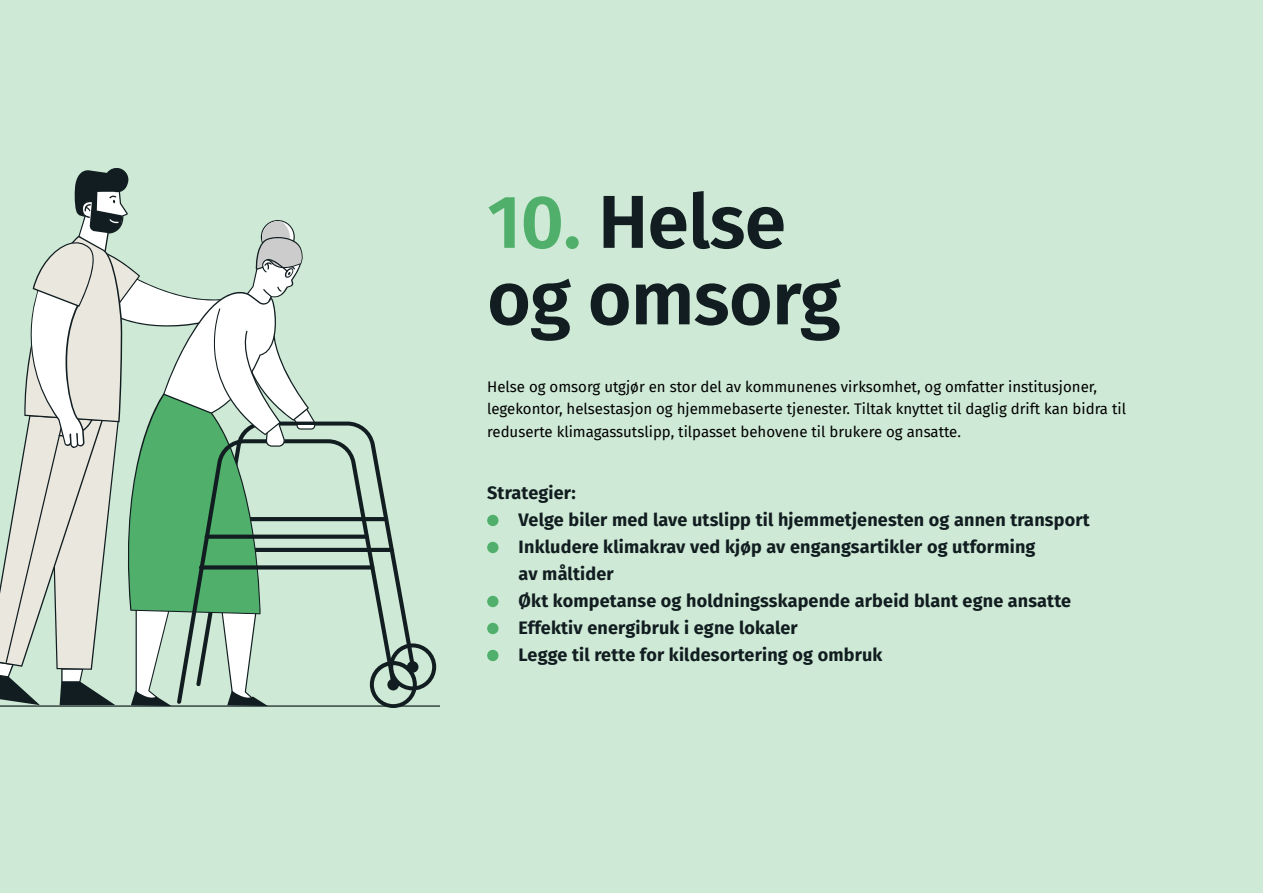
<style>
.page{position:relative;width:1263px;height:893px;background:#cee9d5}
.page>*{position:absolute;margin:0;border:0;box-sizing:border-box;transform-origin:0 0}
.t1{font:600 75px "Fira Sans";letter-spacing:-.01em;color:#111d20}
.t2{font:700 18px "Fira Sans";letter-spacing:.01em;color:#111d20}
.t3{font:15px/22.5px "Fira Sans";color:#000}
.s1{color:#50b06b}
</style>
<div class="page">
<div style="left:487px;top:515px;width:11px;height:11px;background:#50b06b;border-radius:50%"></div>
<div style="left:487px;top:542px;width:11px;height:11px;background:#50b06b;border-radius:50%"></div>
<div style="left:487px;top:596px;width:11px;height:11px;background:#50b06b;border-radius:50%"></div>
<div style="left:487px;top:623px;width:11px;height:11px;background:#50b06b;border-radius:50%"></div>
<div style="left:487px;top:650px;width:11px;height:11px;background:#50b06b;border-radius:50%"></div>
<svg style="left:0;top:168px;width:439px;height:540px"></svg>
<p class="t1" style="left:487px;top:160px;width:300px"><span class="s1">10.</span> Helse</p>
<p class="t1" style="left:487px;top:237px;width:355px">og omsorg</p>
<p class="t3" style="left:487px;top:375px;width:640px">Helse og omsorg utgjør en stor del av kommunenes virksomhet, og omfatter institusjoner, legekontor, helsestasjon og hjemmebaserte tjenester. Tiltak knyttet til daglig drift kan bidra til reduserte klimagassutslipp, tilpasset behovene til brukere og ansatte.</p>
<p class="t2" style="left:487px;top:478px;width:90px">Strategier:</p>
<p class="t2" style="left:519px;top:505px;width:573px">Velge biler med lave utslipp til hjemmetjenesten og annen transport</p>
<p class="t2" style="left:519px;top:532px;width:518px">Inkludere klimakrav ved kjøp av engangsartikler og utforming</p>
<p class="t2" style="left:519px;top:559px;width:97px">av måltider</p>
<p class="t2" style="left:519px;top:586px;width:554px">Økt kompetanse og holdningsskapende arbeid blant egne ansatte</p>
<p class="t2" style="left:519px;top:613px;width:281px">Effektiv energibruk i egne lokaler</p>
<p class="t2" style="left:519px;top:640px;width:365px">Legge til rette for kildesortering og ombruk</p>
</div>
